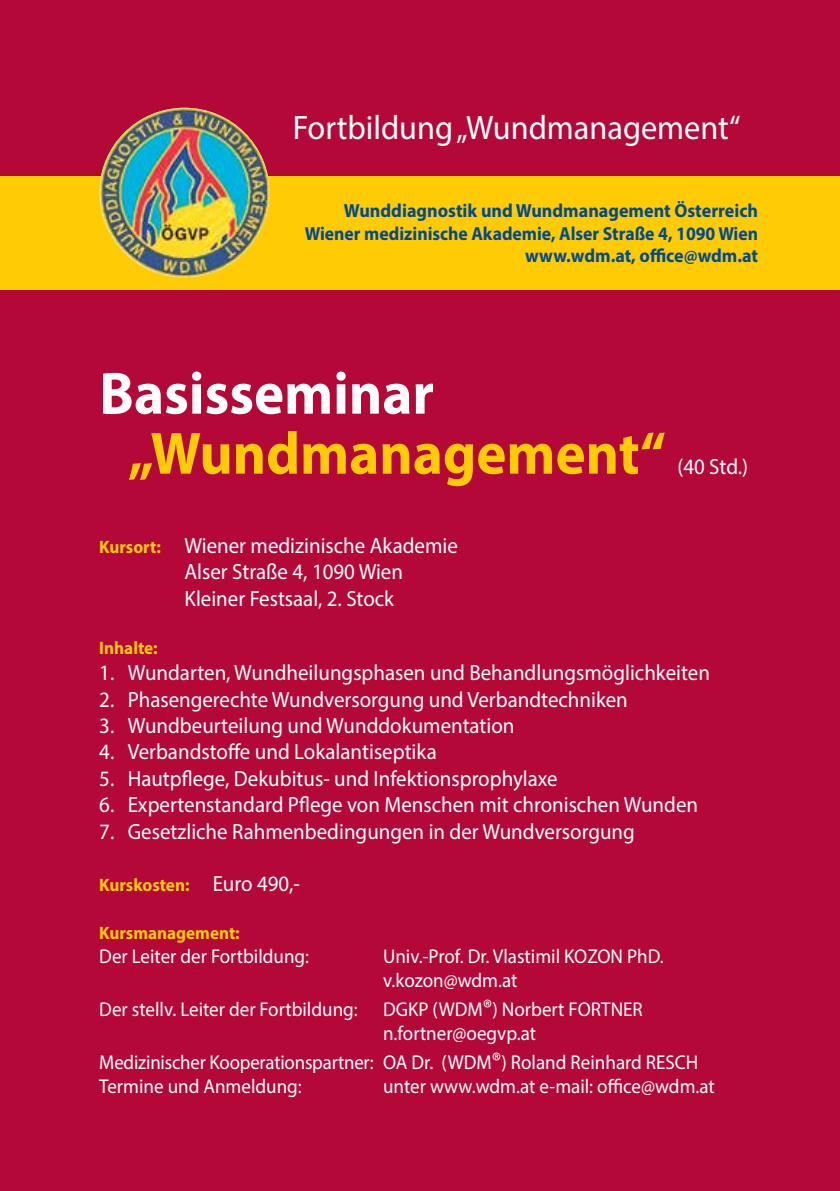
<style>
.page{position:relative;width:840px;height:1191px;background:#fff}
.page>*{position:absolute;margin:0;border:0;box-sizing:border-box;transform-origin:0 0}
.t1{font:700 60px "Myriad Pro";color:#ffcb05;scale:.95 1}
.t2{font:700 60px "Myriad Pro";color:#fff;scale:.95 1}
.t3{font:34px "Myriad Pro";color:#fff;scale:.95 1}
.t4{font:22px/26.4px "Myriad Pro";color:#fff;scale:.95 1}
.t5{font:20px/24px "Myriad Pro";color:#fff;scale:.95 1}
.t6{font:20px/24px "Myriad Pro";color:#fff;scale:.94 1}
.t7{font:700 19px/22.8px "Myriad Pro";color:#004b8d;text-align:right;scale:.95 1}
.t8{font:700 18px "Myriad Pro";color:#ffcb05;scale:.95 1}
.s1{font-weight:700;font-size:18px;color:#ffcb05}
.s2{font-weight:400;font-size:22px;color:#fff}
.s3{font-size:24px}
</style>
<div class="page">
<div style="left:0;top:0;width:839px;height:1191px;background:#b30838"></div>
<div style="left:0;top:176px;width:839px;height:113px;background:#ffcb05"></div>
<img style="left:99px;top:108px;width:170px;height:170px;border-radius:85px">
<h2 class="t3" style="left:293px;top:107px;width:472px">Fortbildung „Wundmanagement“</h2>
<p class="t7" style="left:304px;top:198px;width:478px">Wunddiagnostik und Wundmanagement Österreich<br>Wiener medizinische Akademie, Alser Straße 4, 1090 Wien www.wdm.at, office@wdm.at</p>
<h1 class="t2" style="left:99px;top:354px;width:354px">Basisseminar</h1>
<h1 class="t1" style="left:128px;top:414px;width:567px">„Wundmanagement“</h1>
<p class="t4" style="left:677px;top:453px;width:76px">(40 Std.)</p>
<p class="t4" style="left:184px;top:532px;width:289px;text-indent:-85px"><span class="s1">Kursort:</span> Wiener medizinische Akademie<br>Alser Straße 4, 1090 Wien<br>Kleiner Festsaal, 2. Stock</p>
<p class="t8" style="left:99px;top:636px;width:63px">Inhalte:</p>
<p class="t4" style="left:99px;top:659px;width:644px">1. Wundarten, Wundheilungsphasen und Behandlungsmöglichkeiten</p>
<p class="t4" style="left:99px;top:685px;width:557px">2. Phasengerechte Wundversorgung und Verbandtechniken</p>
<p class="t4" style="left:99px;top:712px;width:438px">3. Wundbeurteilung und Wunddokumentation</p>
<p class="t4" style="left:99px;top:738px;width:356px">4. Verbandstoffe und Lokalantiseptika</p>
<p class="t4" style="left:99px;top:765px;width:484px">5. Hautpflege, Dekubitus- und Infektionsprophylaxe</p>
<p class="t4" style="left:99px;top:791px;width:631px">6. Expertenstandard Pflege von Menschen mit chronischen Wunden</p>
<p class="t4" style="left:99px;top:817px;width:565px">7. Gesetzliche Rahmenbedingungen in der Wundversorgung</p>
<p class="t8" style="left:99px;top:873px;width:213px">Kurskosten: <span class="s2">Euro 490,-</span></p>
<p class="t8" style="left:99px;top:921px;width:149px">Kursmanagement:</p>
<p class="t5" style="left:99px;top:944px;width:222px">Der Leiter der Fortbildung:</p>
<p class="t5" style="left:383px;top:944px;width:296px">Univ.-Prof. Dr. Vlastimil KOZON PhD. v.kozon@wdm.at</p>
<p class="t5" style="left:99px;top:997px;width:273px">Der stellv. Leiter der Fortbildung:</p>
<p class="t5" style="left:383px;top:997px;width:275px">DGKP (WDM<span class="s3">®</span>) Norbert FORTNER n.fortner@oegvp.at</p>
<p class="t6" style="left:99px;top:1050px;width:638px">Medizinischer Kooperationspartner: OA Dr. (WDM<span class="s3">®</span>) Roland Reinhard RESCH<br>Termine und Anmeldung:</p>
<p class="t5" style="left:383px;top:1074px;width:350px">unter www.wdm.at e-mail: office@wdm.at</p>
</div>
